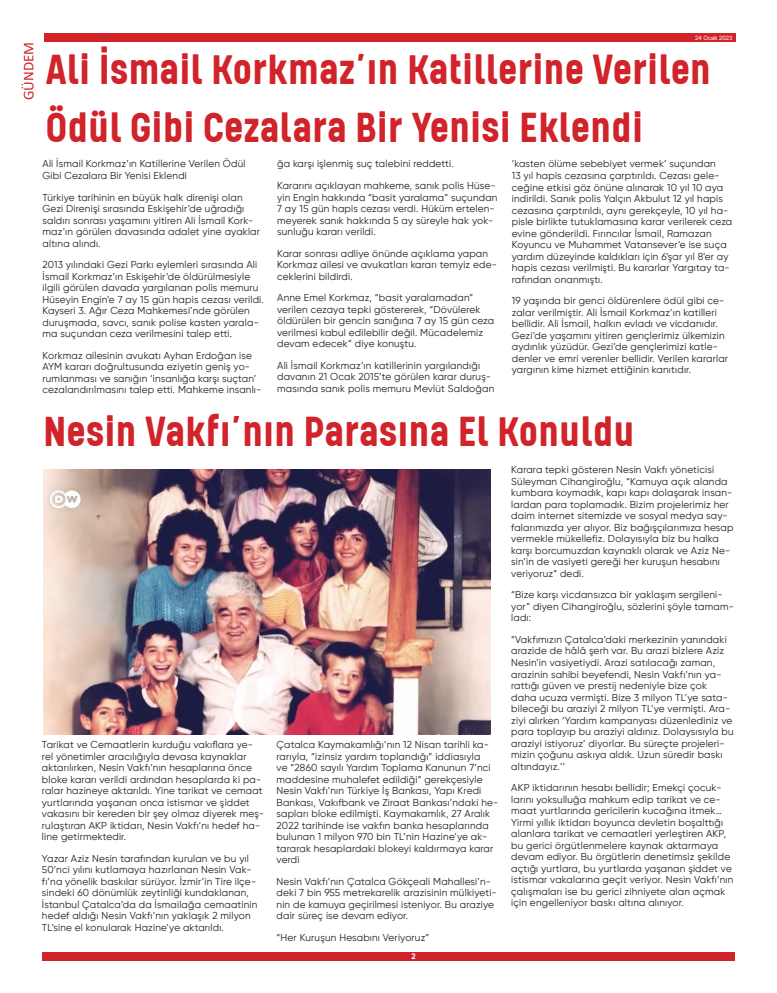
<style>
.page{position:relative;width:777px;height:993px;background:#fff}
.page>*{position:absolute;margin:0;border:0;box-sizing:border-box;transform-origin:0 0}
.t1{font:700 48px/57.6px "Kelpt A1";color:#d1232a}
.t2{font:15px "Calibri";color:#d1232a}
.t3{font:10px/11.5px "Gilroy";letter-spacing:.02em;color:#231f20}
.t4{font:700 8px "Gilroy";color:#fff}
.t5{font:6px "Arial";color:#fff}
</style>
<div class="page">
<div style="left:44px;top:33px;width:692px;height:9px;background:#d1232a"></div>
<div style="left:42px;top:952px;width:692px;height:8px;background:#d1232a"></div>
<img style="left:44px;top:469px;width:446px;height:264px">
<h2 class="t2" style="left:18px;top:100px;width:60px;rotate:-90deg">GÜNDEM</h2>
<p class="t5" style="left:695px;top:33px;width:39px">24 Ocak 2023</p>
<p class="t1" style="left:45px;top:40px;width:667px">Ali İsmail Korkmaz’ın Katillerine Verilen<br>Ödül Gibi Cezalara Bir Yenisi Eklendi</p>
<p class="t3" style="left:43px;top:158px;width:204px">Ali İsmail Korkmaz’ın Katillerine Verilen Ödül<br>Gibi Cezalara Bir Yenisi Eklendi</p>
<p class="t3" style="left:43px;top:191px;width:219px">Türkiye tarihinin en büyük halk direnişi olan Gezi Direnişi sırasında Eskişehir’de uğradığı saldırı sonrası yaşamını yitiren Ali İsmail Kork&shy;maz’ın görülen davasında adalet yine ayaklar altına alındı.</p>
<p class="t3" style="left:43px;top:258px;width:223px">2013 yılındaki Gezi Parkı eylemleri sırasında Ali İsmail Korkmaz’ın Eskişehir’de öldürülmesiyle ilgili görülen davada yargılanan polis memuru Hüseyin Engin’e 7 ay 15 gün hapis cezası verildi.<br>Kayseri 3. Ağır Ceza Mahkemesi’nde görülen duruşmada, savcı, sanık polise kasten yarala&shy;ma suçundan ceza verilmesini talep etti.</p>
<p class="t3" style="left:43px;top:349px;width:220px">Korkmaz ailesinin avukatı Ayhan Erdoğan ise AYM kararı doğrultusunda eziyetin geniş yo&shy;rumlanması ve sanığın ‘insanlığa karşı suçtan’ cezalandırılmasını talep etti. Mahkeme insanlı-</p>
<p class="t3" style="left:277px;top:158px;width:178px">ğa karşı işlenmiş suç talebini reddetti.</p>
<p class="t3" style="left:277px;top:179px;width:222px">Kararını açıklayan mahkeme, sanık polis Hüse&shy;yin Engin hakkında “basit yaralama” suçundan 7 ay 15 gün hapis cezası verdi. Hüküm ertelen&shy;meyerek sanık hakkında 5 ay süreyle hak yok&shy;sunluğu kararı verildi.</p>
<p class="t3" style="left:277px;top:247px;width:221px">Karar sonrası adliye önünde açıklama yapan<br>Korkmaz ailesi ve avukatları kararı temyiz ede&shy;ceklerini bildirdi.</p>
<p class="t3" style="left:277px;top:291px;width:218px">Anne Emel Korkmaz, “basit yaralamadan” verilen cezaya tepki göstererek, “Dövülerek öldürülen bir gencin sanığına 7 ay 15 gün ceza verilmesi kabul edilebilir değil. Mücadelemiz devam edecek” diye konuştu.</p>
<p class="t3" style="left:277px;top:359px;width:219px">Ali İsmail Korkmaz’ın katillerinin yargılandığı davanın 21 Ocak 2015’te görülen karar duruş&shy;masında sanık polis memuru Mevlüt Saldoğan</p>
<p class="t3" style="left:512px;top:158px;width:222px">‘kasten ölüme sebebiyet vermek’ suçundan<br>13 yıl hapis cezasına çarptırıldı. Cezası gele&shy;ceğine etkisi göz önüne alınarak 10 yıl 10 aya indirildi. Sanık polis Yalçın Akbulut 12 yıl hapis cezasına çarptırıldı, aynı gerekçeyle, 10 yıl ha&shy;pisle birlikte tutuklamasına karar verilerek ceza evine gönderildi. Fırıncılar İsmail, Ramazan Koyuncu ve Muhammet Vatansever’e ise suça yardım düzeyinde kaldıkları için 6’şar yıl 8’er ay hapis cezası verilmişti. Bu kararlar Yargıtay ta&shy;rafından onanmıştı.</p>
<p class="t3" style="left:512px;top:294px;width:218px">19 yaşında bir genci öldürenlere ödül gibi ce&shy;zalar verilmiştir. Ali İsmail Korkmaz’ın katilleri bellidir. Ali İsmail, halkın evladı ve vicdanıdır.<br>Gezi’de yaşamını yitiren gençlerimiz ülkemizin aydınlık yüzüdür. Gezi’de gençlerimizi katle&shy;denler ve emri verenler bellidir. Verilen kararlar yargının kime hizmet ettiğinin kanıtıdır.</p>
<p class="t1" style="left:43px;top:401px;width:593px">Nesin Vakfı’nın Parasına El Konuldu</p>
<p class="t3" style="left:42px;top:738px;width:224px">Tarikat ve Cemaatlerin kurduğu vakıflara ye&shy;rel yönetimler aracılığıyla devasa kaynaklar aktarılırken, Nesin Vakfı’nın hesaplarına önce bloke kararı verildi ardından hesaplarda ki pa&shy;ralar hazineye aktarıldı. Yine tarikat ve cemaat yurtlarında yaşanan onca istismar ve şiddet vakasını bir kereden bir şey olmaz diyerek meş&shy;rulaştıran AKP iktidarı, Nesin Vakfı’nı hedef ha&shy;line getirmektedir.</p>
<p class="t3" style="left:42px;top:852px;width:217px">Yazar Aziz Nesin tarafından kurulan ve bu yıl 50’nci yılını kutlamaya hazırlanan Nesin Vak&shy;fı’na yönelik baskılar sürüyor. İzmir’in Tire ilçe&shy;sindeki 60 dönümlük zeytinliği kundaklanan, İstanbul Çatalca’da da İsmailağa cemaatinin hedef aldığı Nesin Vakfı’nın yaklaşık 2 milyon TL’sine el konularak Hazine’ye aktarıldı.</p>
<p class="t3" style="left:277px;top:738px;width:223px">Çatalca Kaymakamlığı’nın 12 Nisan tarihli ka&shy;rarıyla, “izinsiz yardım toplandığı” iddiasıyla<br>ve “2860 sayılı Yardım Toplama Kanunun 7’nci maddesine muhalefet edildiği” gerekçesiyle Nesin Vakfı’nın Türkiye İş Bankası, Yapı Kredi Bankası, Vakıfbank ve Ziraat Bankası’ndaki he&shy;sapları bloke edilmişti. Kaymakamlık, 27 Aralık 2022 tarihinde ise vakfın banka hesaplarında bulunan 1 milyon 970 bin TL’nin Hazine’ye ak&shy;tararak hesaplardaki blokeyi kaldırmaya karar verdi</p>
<p class="t3" style="left:277px;top:875px;width:222px">Nesin Vakfı’nın Çatalca Gökçeali Mahallesi’n&shy;deki 7 bin 955 metrekarelik arazisinin mülkiyeti&shy;nin de kamuya geçirilmesi isteniyor. Bu araziye dair süreç ise devam ediyor.</p>
<p class="t3" style="left:277px;top:931px;width:154px">“Her Kuruşun Hesabını Veriyoruz”</p>
<p class="t4" style="left:411px;top:950px;width:6px">2</p>
<p class="t3" style="left:511px;top:464px;width:224px">Karara tepki gösteren Nesin Vakfı yöneticisi Süleyman Cihangiroğlu, “Kamuya açık alanda kumbara koymadık, kapı kapı dolaşarak insan&shy;lardan para toplamadık. Bizim projelerimiz her daim internet sitemizde ve sosyal medya say&shy;falarımızda yer alıyor. Biz bağışçılarımıza hesap vermekle mükellefiz. Dolayısıyla biz bu halka karşı borcumuzdan kaynaklı olarak ve Aziz Ne&shy;sin’in de vasiyeti gereği her kuruşun hesabını veriyoruz” dedi.</p>
<p class="t3" style="left:511px;top:589px;width:224px">“Bize karşı vicdansızca bir yaklaşım sergileni&shy;yor” diyen Cihangiroğlu, sözlerini şöyle tamam&shy;ladı:</p>
<p class="t3" style="left:511px;top:633px;width:224px">“Vakfımızın Çatalca’daki merkezinin yanındaki arazide de hâlâ şerh var. Bu arazi bizlere Aziz Nesin’in vasiyetiydi. Arazi satılacağı zaman, arazinin sahibi beyefendi, Nesin Vakfı’nın ya&shy;rattığı güven ve prestij nedeniyle bize çok daha ucuza vermişti. Bize 3 milyon TL’ye sata&shy;bileceği bu araziyi 2 milyon TL’ye vermişti. Ara&shy;ziyi alırken ‘Yardım kampanyası düzenlediniz ve para toplayıp bu araziyi aldınız. Dolaysısıyla bu araziyi istiyoruz’ diyorlar. Bu süreçte projeleri&shy;mizin çoğunu askıya aldık. Uzun süredir baskı altındayız.’’</p>
<p class="t3" style="left:511px;top:781px;width:224px">AKP iktidarının hesabı bellidir; Emekçi çocuk&shy;larını yoksulluğa mahkum edip tarikat ve ce&shy;maat yurtlarında gericilerin kucağına itmek… Yirmi yıllık iktidarı boyunca devletin boşalttığı alanlara tarikat ve cemaatleri yerleştiren AKP, bu gerici örgütlenmelere kaynak aktarmaya devam ediyor. Bu örgütlerin denetimsiz şekilde açtığı yurtlara, bu yurtlarda yaşanan şiddet ve istismar vakalarına geçit veriyor. Nesin Vakfı’nın çalışmaları ise bu gerici zihniyete alan açmak için engelleniyor baskı altına alınıyor.</p>
</div>
